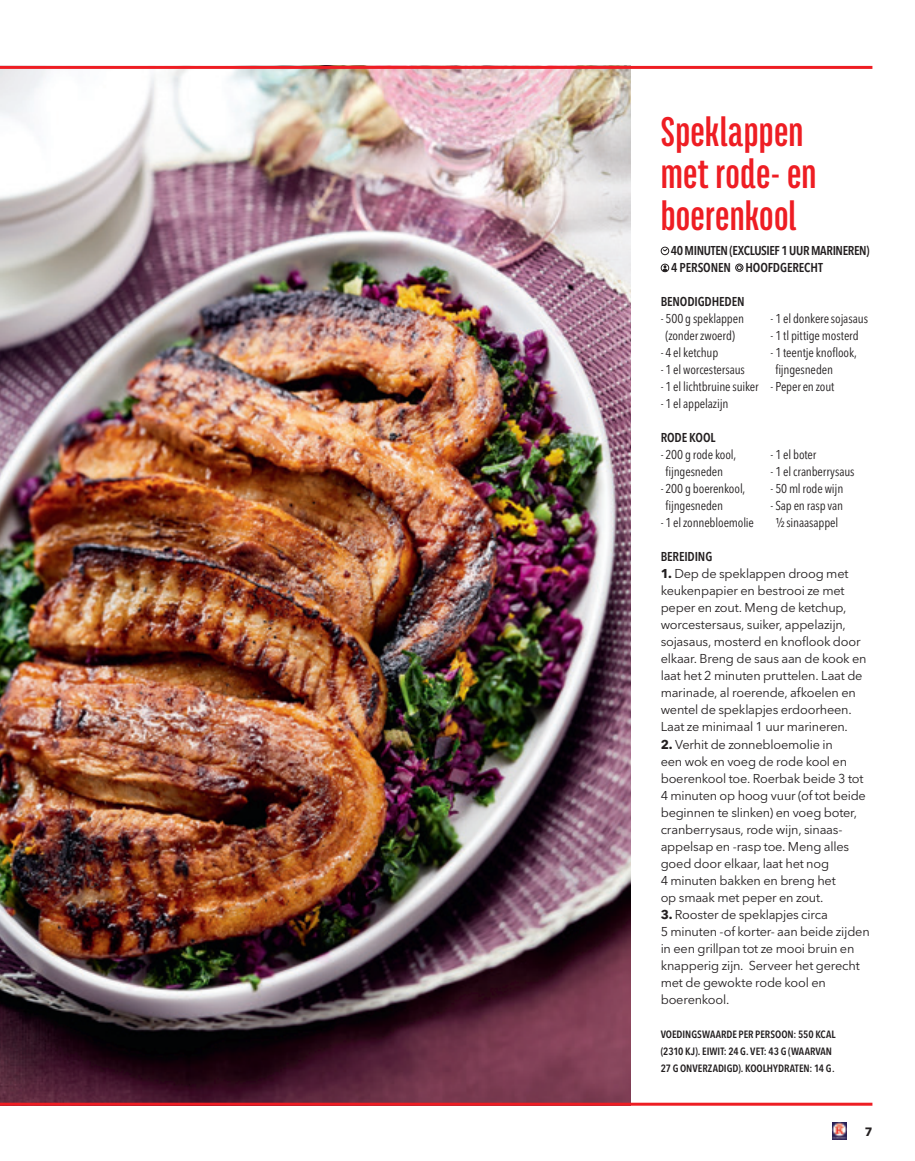
<style>
.page{position:relative;width:915px;height:1161px;background:#fff}
.page>*{position:absolute;margin:0;border:0;box-sizing:border-box;transform-origin:0 0}
.t1{font:700 45px/42px "Titular";letter-spacing:.005em;color:#ee1d23}
.t2{font:12.75px/17px "Avenir Next LT Pro";letter-spacing:-.02em;color:#231f20}
.t3{font:condensed 12.75px/17px "Avenir Next LT Pro";letter-spacing:-.01em;color:#231f20}
.t4{font:600 condensed 12.75px/17px "Avenir Next LT Pro";letter-spacing:-.015em;color:#231f20}
.t5{font:700 12px "Avenir Next LT Pro";color:#231f20}
.t6{font:600 condensed 10.5px/17px "Avenir Next LT Pro";color:#231f20}
.s1{font-weight:700}
.s2{font-weight:400;font-stretch:normal;font-size:12.75px}
</style>
<div class="page">
<img style="left:0;top:69px;width:630px;height:1034px">
<hr style="left:0;top:66px;width:872px;height:3px;background:#ee1d23">
<hr style="left:0;top:1103px;width:872px;height:3px;background:#ee1d23">
<div style="left:660px;top:247px;width:9px;height:8px;border:1px solid #231f20;border-radius:50%"></div>
<svg style="left:661px;top:248px;width:7px;height:4px"></svg>
<div style="left:660px;top:264px;width:9px;height:8px;border:1px solid #231f20;border-radius:50%"></div>
<svg style="left:662px;top:265px;width:5px;height:7px"></svg>
<div style="left:735px;top:263px;width:8px;height:9px;border:1px solid #231f20;border-radius:50%"></div>
<svg style="left:736px;top:265px;width:5px;height:5px"></svg>
<img style="left:832px;top:1123px;width:14px;height:17px">
<h1 class="t1" style="left:660px;top:110px;width:157px">Speklappen met rode- en boerenkool</h1>
<p class="t4" style="left:670px;top:242px;width:200px">40 MINUTEN (EXCLUSIEF 1 UUR MARINEREN)<br>4 PERSONEN HOOFDGERECHT</p>
<p class="t4" style="left:660px;top:293px;width:85px">BENODIGDHEDEN</p>
<p class="t3" style="left:660px;top:310px;width:85px;text-align:center">- 500 g speklappen (zonder zwoerd)</p>
<p class="t3" style="left:660px;top:344px;width:59px">- 4 el ketchup</p>
<p class="t3" style="left:660px;top:361px;width:86px">- 1 el worcestersaus</p>
<p class="t3" style="left:660px;top:378px;width:99px">- 1 el lichtbruine suiker</p>
<p class="t3" style="left:660px;top:395px;width:69px">- 1 el appelazijn</p>
<p class="t3" style="left:770px;top:310px;width:99px">- 1 el donkere sojasaus</p>
<p class="t3" style="left:770px;top:327px;width:89px">- 1 tl pittige mosterd</p>
<p class="t3" style="left:775px;top:344px;width:83px;text-indent:-5px">- 1 teentje knoflook, fijngesneden</p>
<p class="t3" style="left:770px;top:378px;width:65px">- Peper en zout</p>
<p class="t4" style="left:660px;top:429px;width:56px">RODE KOOL</p>
<p class="t3" style="left:665px;top:446px;width:72px;text-indent:-5px">- 200 g rode kool, fijngesneden</p>
<p class="t3" style="left:665px;top:480px;width:81px;text-indent:-5px">- 200 g boerenkool, fijngesneden</p>
<p class="t3" style="left:660px;top:514px;width:95px">- 1 el zonnebloemolie</p>
<p class="t3" style="left:770px;top:446px;width:47px">- 1 el boter</p>
<p class="t3" style="left:770px;top:463px;width:85px">- 1 el cranberrysaus</p>
<p class="t3" style="left:770px;top:480px;width:74px">- 50 ml rode wijn</p>
<p class="t3" style="left:770px;top:497px;width:74px;text-align:center">- Sap en rasp van ½ sinaasappel</p>
<p class="t4" style="left:660px;top:548px;width:53px">BEREIDING</p>
<p class="t2" style="left:660px;top:565px;width:207px"><span class="s1">1.</span> Dep de speklappen droog met keukenpapier en bestrooi ze met peper en zout. Meng de ketchup, worcestersaus, suiker, appelazijn, sojasaus, mosterd en knoflook door elkaar. Breng de saus aan de kook en laat het 2 minuten pruttelen. Laat de marinade, al roerende, afkoelen en wentel de speklapjes erdoorheen.<br>Laat ze minimaal 1 uur marineren.</p>
<p class="t2" style="left:660px;top:735px;width:207px"><span class="s1">2.</span> Verhit de zonnebloemolie in<br>een wok en voeg de rode kool en boerenkool toe. Roerbak beide 3 tot<br>4 minuten op hoog vuur (of tot beide beginnen te slinken) en voeg boter, cranberrysaus, rode wijn, sinaas&shy;appelsap en -rasp toe. Meng alles goed door elkaar, laat het nog<br>4 minuten bakken en breng het<br>op smaak met peper en zout.</p>
<p class="t2" style="left:660px;top:905px;width:210px"><span class="s1">3.</span> Rooster de speklapjes circa<br>5 minuten -of korter- aan beide zijden in een grillpan tot ze mooi bruin en knapperig zijn. Serveer het gerecht met de gewokte rode kool en boerenkool.</p>
<p class="t6" style="left:660px;top:1025px;width:176px">VOEDINGSWAARDE PER PERSOON: 550 KCAL (2310 KJ). EIWIT: 24 G. VET: 43 G (WAARVAN<br>27 G ONVERZADIGD). KOOLHYDRATEN: 14 G<span class="s2">.</span></p>
<p class="t5" style="left:864px;top:1124px;width:9px">7</p>
</div>
